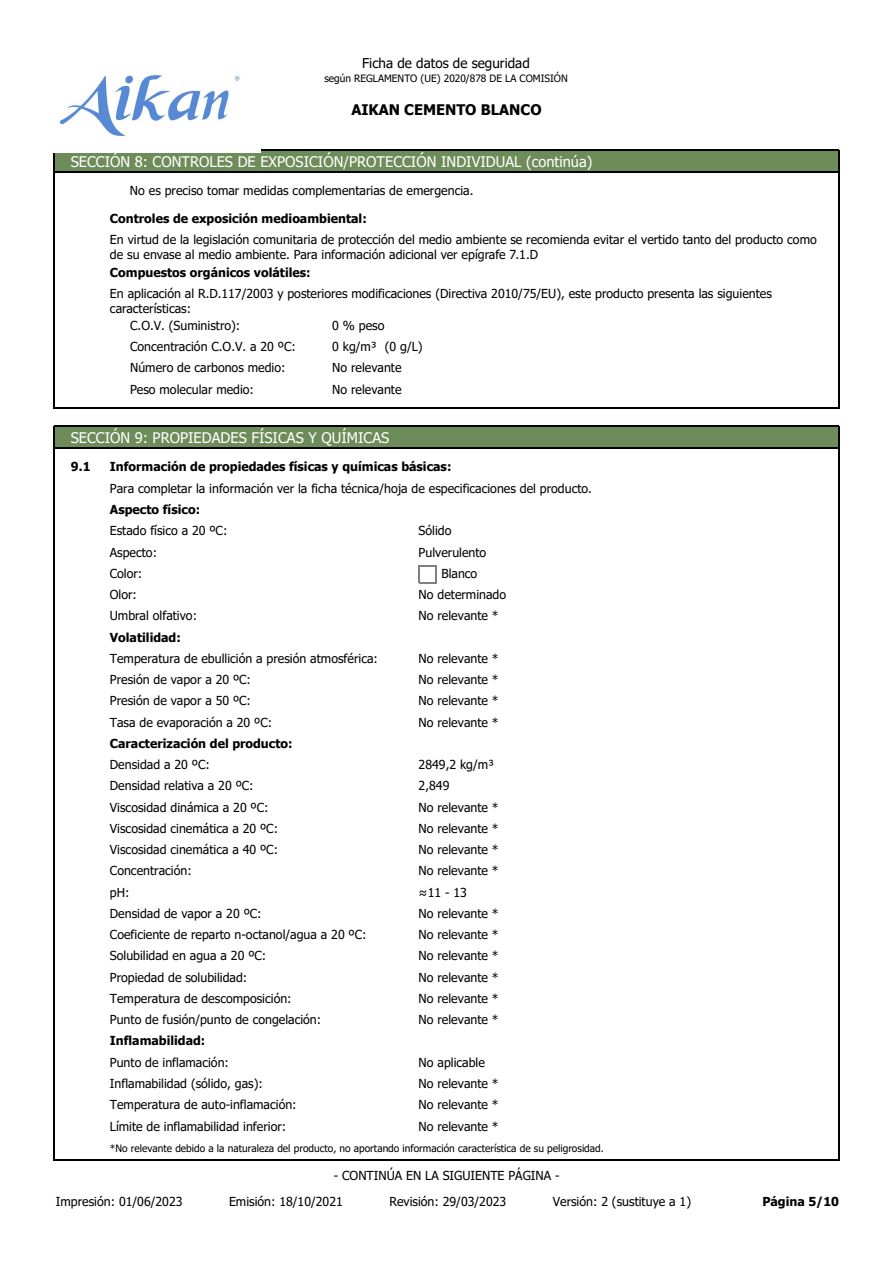
<style>
.page{position:relative;width:893px;height:1263px;background:#fff}
.page>*{position:absolute;margin:0;border:0;box-sizing:border-box;transform-origin:0 0}
.t1{font:14.7px "Tahoma";color:#fff}
.t2{font:700 14.7px "Tahoma";color:#000}
.t3{font:13.5px "Tahoma";color:#000}
.t4{font:12.3px/15px "Tahoma";color:#000}
.t5{font:700 12.3px "Tahoma";color:#000}
.t6{font:10.2px "Tahoma";color:#000}
</style>
<div class="page">
<div style="left:71px;top:150px;width:768px;height:23px;background:#6d8c59"></div>
<hr style="left:71px;top:150px;width:768px;height:1px;background:#000">
<hr style="left:71px;top:172px;width:768px;height:1px;background:#000">
<svg style="left:54px;top:153px;width:17px;height:79px"></svg>
<svg style="left:838px;top:151px;width:1px;height:81px"></svg>
<hr style="left:54px;top:232px;width:1px;height:32px;background:#000">
<hr style="left:838px;top:232px;width:1px;height:32px;background:#000">
<svg style="left:54px;top:264px;width:1px;height:21px"></svg>
<svg style="left:838px;top:264px;width:1px;height:21px"></svg>
<hr style="left:54px;top:285px;width:1px;height:33px;background:#000">
<hr style="left:838px;top:285px;width:1px;height:33px;background:#000">
<svg style="left:54px;top:318px;width:1px;height:90px"></svg>
<svg style="left:838px;top:318px;width:1px;height:90px"></svg>
<hr style="left:54px;top:408px;width:785px;height:1px;background:#000">
<div style="left:71px;top:426px;width:768px;height:23px;background:#6d8c59"></div>
<hr style="left:71px;top:426px;width:768px;height:1px;background:#000">
<hr style="left:71px;top:448px;width:768px;height:1px;background:#000">
<svg style="left:418px;top:565px;width:18px;height:18px"></svg>
<svg style="left:54px;top:426px;width:17px;height:733px"></svg>
<svg style="left:838px;top:427px;width:1px;height:732px"></svg>
<hr style="left:54px;top:1159px;width:785px;height:1px;background:#000">
<img style="left:59px;top:73px;width:202px;height:79px">
<p class="t3" style="left:362px;top:54px;width:169px">Ficha de datos de seguridad</p>
<p class="t6" style="left:324px;top:71px;width:245px">según REGLAMENTO (UE) 2020/878 DE LA COMISIÓN</p>
<p class="t2" style="left:351px;top:99px;width:192px">AIKAN CEMENTO BLANCO</p>
<p class="t1" style="left:71px;top:152px;width:523px">SECCIÓN 8: CONTROLES DE EXPOSICIÓN/PROTECCIÓN INDIVIDUAL (continúa)</p>
<p class="t4" style="left:130px;top:184px;width:345px">No es preciso tomar medidas complementarias de emergencia.</p>
<p class="t5" style="left:110px;top:210px;width:258px">Controles de exposición medioambiental:</p>
<p class="t4" style="left:110px;top:233px;width:708px">En virtud de la legislación comunitaria de protección del medio ambiente se recomienda evitar el vertido tanto del producto como de su envase al medio ambiente. Para información adicional ver epígrafe 7.1.D</p>
<p class="t5" style="left:110px;top:263px;width:202px">Compuestos orgánicos volátiles:</p>
<p class="t4" style="left:110px;top:286px;width:663px">En aplicación al R.D.117/2003 y posteriores modificaciones (Directiva 2010/75/EU), este producto presenta las siguientes características:</p>
<p class="t4" style="left:130px;top:319px;width:112px">C.O.V. (Suministro):</p>
<p class="t4" style="left:332px;top:319px;width:54px">0 % peso</p>
<p class="t4" style="left:130px;top:340px;width:167px">Concentración C.O.V. a 20 ºC:</p>
<p class="t4" style="left:332px;top:340px;width:92px">0 kg/m³ (0 g/L)</p>
<p class="t4" style="left:130px;top:361px;width:157px">Número de carbonos medio:</p>
<p class="t4" style="left:332px;top:361px;width:71px">No relevante</p>
<p class="t4" style="left:130px;top:382px;width:125px">Peso molecular medio:</p>
<p class="t4" style="left:332px;top:382px;width:71px">No relevante</p>
<p class="t1" style="left:71px;top:428px;width:320px">SECCIÓN 9: PROPIEDADES FÍSICAS Y QUÍMICAS</p>
<p class="t5" style="left:71px;top:458px;width:21px">9.1</p>
<p class="t5" style="left:110px;top:458px;width:343px">Información de propiedades físicas y químicas básicas:</p>
<p class="t4" style="left:110px;top:481px;width:483px">Para completar la información ver la ficha técnica/hoja de especificaciones del producto.</p>
<p class="t5" style="left:110px;top:501px;width:92px">Aspecto físico:</p>
<p class="t4" style="left:110px;top:524px;width:119px">Estado físico a 20 ºC:</p>
<p class="t4" style="left:418px;top:524px;width:34px">Sólido</p>
<p class="t4" style="left:110px;top:545px;width:49px">Aspecto:</p>
<p class="t4" style="left:418px;top:545px;width:69px">Pulverulento</p>
<p class="t4" style="left:110px;top:567px;width:34px">Color:</p>
<p class="t4" style="left:441px;top:567px;width:37px">Blanco</p>
<p class="t4" style="left:110px;top:588px;width:29px">Olor:</p>
<p class="t4" style="left:418px;top:588px;width:89px">No determinado</p>
<p class="t4" style="left:110px;top:609px;width:89px">Umbral olfativo:</p>
<p class="t4" style="left:418px;top:609px;width:81px">No relevante *</p>
<p class="t5" style="left:110px;top:628px;width:72px">Volatilidad:</p>
<p class="t4" style="left:110px;top:652px;width:269px">Temperatura de ebullición a presión atmosférica:</p>
<p class="t4" style="left:418px;top:652px;width:81px">No relevante *</p>
<p class="t4" style="left:110px;top:673px;width:143px">Presión de vapor a 20 ºC:</p>
<p class="t4" style="left:418px;top:673px;width:81px">No relevante *</p>
<p class="t4" style="left:110px;top:694px;width:143px">Presión de vapor a 50 ºC:</p>
<p class="t4" style="left:418px;top:694px;width:81px">No relevante *</p>
<p class="t4" style="left:110px;top:715px;width:164px">Tasa de evaporación a 20 ºC:</p>
<p class="t4" style="left:418px;top:715px;width:81px">No relevante *</p>
<p class="t5" style="left:110px;top:735px;width:184px">Caracterización del producto:</p>
<p class="t4" style="left:110px;top:758px;width:101px">Densidad a 20 ºC:</p>
<p class="t4" style="left:418px;top:758px;width:77px">2849,2 kg/m³</p>
<p class="t4" style="left:110px;top:779px;width:145px">Densidad relativa a 20 ºC:</p>
<p class="t4" style="left:418px;top:779px;width:32px">2,849</p>
<p class="t4" style="left:110px;top:800px;width:160px">Viscosidad dinámica a 20 ºC:</p>
<p class="t4" style="left:418px;top:800px;width:81px">No relevante *</p>
<p class="t4" style="left:110px;top:822px;width:170px">Viscosidad cinemática a 20 ºC:</p>
<p class="t4" style="left:418px;top:822px;width:81px">No relevante *</p>
<p class="t4" style="left:110px;top:843px;width:170px">Viscosidad cinemática a 40 ºC:</p>
<p class="t4" style="left:418px;top:843px;width:81px">No relevante *</p>
<p class="t4" style="left:110px;top:864px;width:83px">Concentración:</p>
<p class="t4" style="left:418px;top:864px;width:81px">No relevante *</p>
<p class="t4" style="left:110px;top:885px;width:21px">pH:</p>
<p class="t4" style="left:418px;top:885px;width:50px">≈11 - 13</p>
<p class="t4" style="left:110px;top:907px;width:153px">Densidad de vapor a 20 ºC:</p>
<p class="t4" style="left:418px;top:907px;width:81px">No relevante *</p>
<p class="t4" style="left:110px;top:928px;width:258px">Coeficiente de reparto n-octanol/agua a 20 ºC:</p>
<p class="t4" style="left:418px;top:928px;width:81px">No relevante *</p>
<p class="t4" style="left:110px;top:949px;width:158px">Solubilidad en agua a 20 ºC:</p>
<p class="t4" style="left:418px;top:949px;width:81px">No relevante *</p>
<p class="t4" style="left:110px;top:970px;width:139px">Propiedad de solubilidad:</p>
<p class="t4" style="left:418px;top:970px;width:81px">No relevante *</p>
<p class="t4" style="left:110px;top:992px;width:183px">Temperatura de descomposición:</p>
<p class="t4" style="left:418px;top:992px;width:81px">No relevante *</p>
<p class="t4" style="left:110px;top:1013px;width:213px">Punto de fusión/punto de congelación:</p>
<p class="t4" style="left:418px;top:1013px;width:81px">No relevante *</p>
<p class="t5" style="left:110px;top:1032px;width:97px">Inflamabilidad:</p>
<p class="t4" style="left:110px;top:1055px;width:120px">Punto de inflamación:</p>
<p class="t4" style="left:418px;top:1055px;width:68px">No aplicable</p>
<p class="t4" style="left:110px;top:1077px;width:154px">Inflamabilidad (sólido, gas):</p>
<p class="t4" style="left:418px;top:1077px;width:81px">No relevante *</p>
<p class="t4" style="left:110px;top:1098px;width:188px">Temperatura de auto-inflamación:</p>
<p class="t4" style="left:418px;top:1098px;width:81px">No relevante *</p>
<p class="t4" style="left:110px;top:1119px;width:178px">Límite de inflamabilidad inferior:</p>
<p class="t4" style="left:418px;top:1119px;width:81px">No relevante *</p>
<p class="t6" style="left:110px;top:1141px;width:495px">*No relevante debido a la naturaleza del producto, no aportando información característica de su peligrosidad.</p>
<p class="t4" style="left:334px;top:1169px;width:227px">- CONTINÚA EN LA SIGUIENTE PÁGINA -</p>
<p class="t4" style="left:56px;top:1195px;width:128px">Impresión: 01/06/2023</p>
<p class="t4" style="left:229px;top:1195px;width:115px">Emisión: 18/10/2021</p>
<p class="t4" style="left:389px;top:1195px;width:118px">Revisión: 29/03/2023</p>
<p class="t4" style="left:553px;top:1195px;width:140px">Versión: 2 (sustituye a 1)</p>
<p class="t5" style="left:762px;top:1193px;width:78px">Página 5/10</p>
</div>
